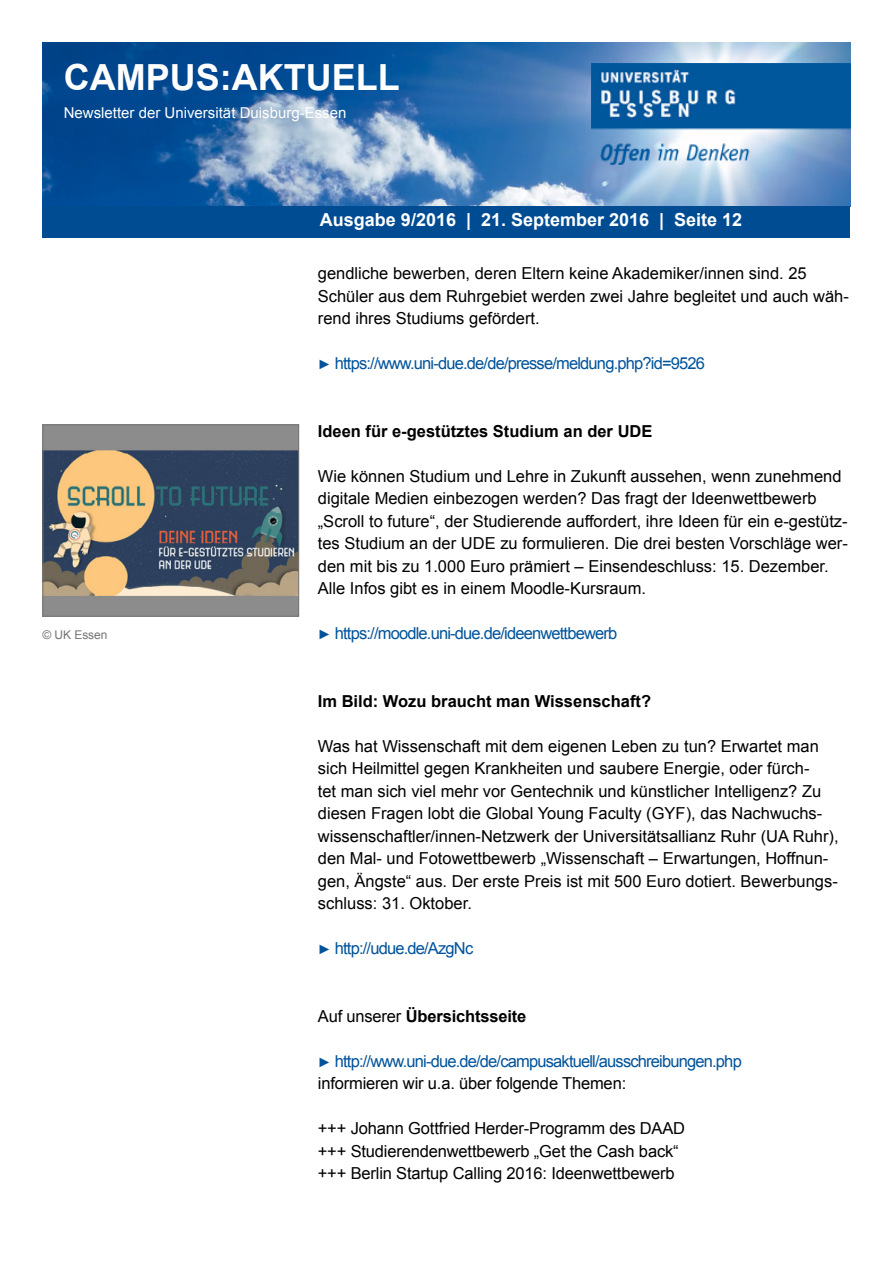
<style>
.page{position:relative;width:893px;height:1263px;background:#fff}
.page>*{position:absolute;margin:0;border:0;box-sizing:border-box;transform-origin:0 0}
.t1{font:700 36px "Arial";color:#fff}
.t2{font:700 18px "Arial";color:#fff}
.t3{font:16.5px/22.5px "Arial";color:#000}
.t4{font:16.5px/22.5px "Arial";letter-spacing:-.05em;color:#00539b}
.t5{font:700 16.5px "Arial";color:#000}
.t6{font:15px "Arial";color:#fff}
.t7{font:12px "Arial";letter-spacing:-.005em;color:#767676}
.s1{font-size:13.5px}
.s2{font-weight:400}
.s3{color:#000}
</style>
<div class="page">
<img style="left:43px;top:43px;width:807px;height:163px">
<img style="left:591px;top:64px;width:259px;height:100px">
<div style="left:43px;top:206px;width:807px;height:32px;background:#004c93"></div>
<img style="left:45px;top:426px;width:252px;height:188px">
<div style="left:43px;top:424px;width:256px;height:192px;border:1px solid #767676"></div>
<h1 class="t1" style="left:64px;top:53px;width:337px">CAMPUS:AKTUELL</h1>
<p class="t6" style="left:64px;top:103px;width:284px">Newsletter der Universität Duisburg-Essen</p>
<p class="t7" style="left:43px;top:627px;width:66px">© UK Essen</p>
<p class="t2" style="left:320px;top:208px;width:424px">Ausgabe 9/2016 | 21. September 2016 | Seite 12</p>
<p class="t3" style="left:318px;top:262px;width:533px">gendliche bewerben, deren Eltern keine Akademiker/innen sind. 25<br>Schüler aus dem Ruhrgebiet werden zwei Jahre begleitet und auch wäh&shy;rend ihres Studiums gefördert.</p>
<p class="t4" style="left:318px;top:352px;width:389px"><span class="s1">►</span> https://www.uni-due.de/de/presse/meldung.php?id=9526</p>
<p class="t5" style="left:318px;top:420px;width:336px">Ideen für e-gestütztes Studium an der UDE</p>
<p class="t3" style="left:318px;top:465px;width:532px">Wie können Studium und Lehre in Zukunft aussehen, wenn zunehmend digitale Medien einbezogen werden? Das fragt der Ideenwettbewerb „Scroll to future“, der Studierende auffordert, ihre Ideen für ein e-gestütz&shy;tes Studium an der UDE zu formulieren. Die drei besten Vorschläge wer&shy;den mit bis zu 1.000 Euro prämiert – Einsendeschluss: 15. Dezember.<br>Alle Infos gibt es in einem Moodle-Kursraum.</p>
<p class="t4" style="left:318px;top:622px;width:301px"><span class="s1">►</span> https://moodle.uni-due.de/ideenwettbewerb</p>
<p class="t5" style="left:318px;top:690px;width:335px">Im Bild: Wozu braucht man Wissenschaft?</p>
<p class="t3" style="left:318px;top:735px;width:522px">Was hat Wissenschaft mit dem eigenen Leben zu tun? Erwartet man sich Heilmittel gegen Krankheiten und saubere Energie, oder fürch-<br>tet man sich viel mehr vor Gentechnik und künstlicher Intelligenz? Zu diesen Fragen lobt die Global Young Faculty (GYF), das Nachwuchs&shy;wissenschaftler/innen-Netzwerk der Universitätsallianz Ruhr (UA Ruhr), den Mal- und Fotowettbewerb „Wissenschaft – Erwartungen, Hoffnun&shy;gen, Ängste“ aus. Der erste Preis ist mit 500 Euro dotiert. Bewerbungs&shy;schluss: 31. Oktober.</p>
<p class="t4" style="left:318px;top:937px;width:157px"><span class="s1">►</span> http://udue.de/AzgNc</p>
<p class="t5" style="left:318px;top:1005px;width:210px"><span class="s2">Auf unserer</span> Übersichtsseite</p>
<p class="t4" style="left:318px;top:1050px;width:425px"><span class="s1">►</span> http://www.uni-due.de/de/campusaktuell/ausschreibungen.php <span class="s3">informieren wir u.a. über folgende Themen:</span></p>
<p class="t3" style="left:318px;top:1117px;width:369px">+++ Johann Gottfried Herder-Programm des DAAD +++ Studierendenwettbewerb „Get the Cash back“ +++ Berlin Startup Calling 2016: Ideenwettbewerb</p>
</div>
